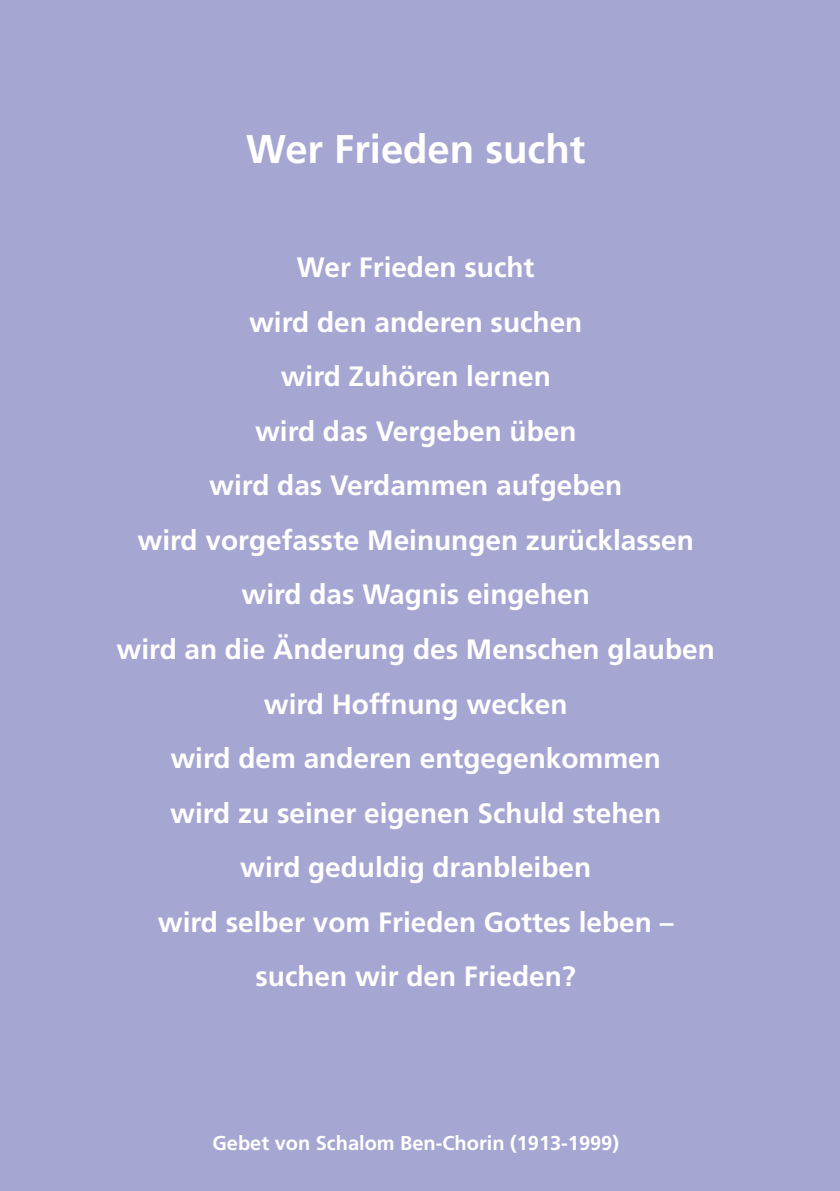
<style>
.page{position:relative;width:840px;height:1191px;background:#fff}
.page>*{position:absolute;margin:0;border:0;box-sizing:border-box;transform-origin:0 0}
.t1{font:700 40px "Frutiger";color:#fff}
.t2{font:700 28px/54.6px "Frutiger";color:#fff;text-align:center}
.t3{font:700 20px "Frutiger";color:#fff}
</style>
<div class="page">
<div style="left:0;top:0;width:839px;height:1191px;background:#a6a6d3"></div>
<h1 class="t1" style="left:246px;top:133px;width:340px">Wer Frieden sucht</h1>
<p class="t2" style="left:116px;top:242px;width:599px">Wer Frieden sucht<br>wird den anderen suchen<br>wird Zuhören lernen<br>wird das Vergeben üben<br>wird das Verdammen aufgeben<br>wird vorgefasste Meinungen zurücklassen wird das Wagnis eingehen<br>wird an die Änderung des Menschen glauben wird Hoffnung wecken<br>wird dem anderen entgegenkommen<br>wird zu seiner eigenen Schuld stehen<br>wird geduldig dranbleiben<br>wird selber vom Frieden Gottes leben – suchen wir den Frieden?</p>
<p class="t3" style="left:212px;top:1134px;width:408px">Gebet von Schalom Ben-Chorin (1913-1999)</p>
</div>
